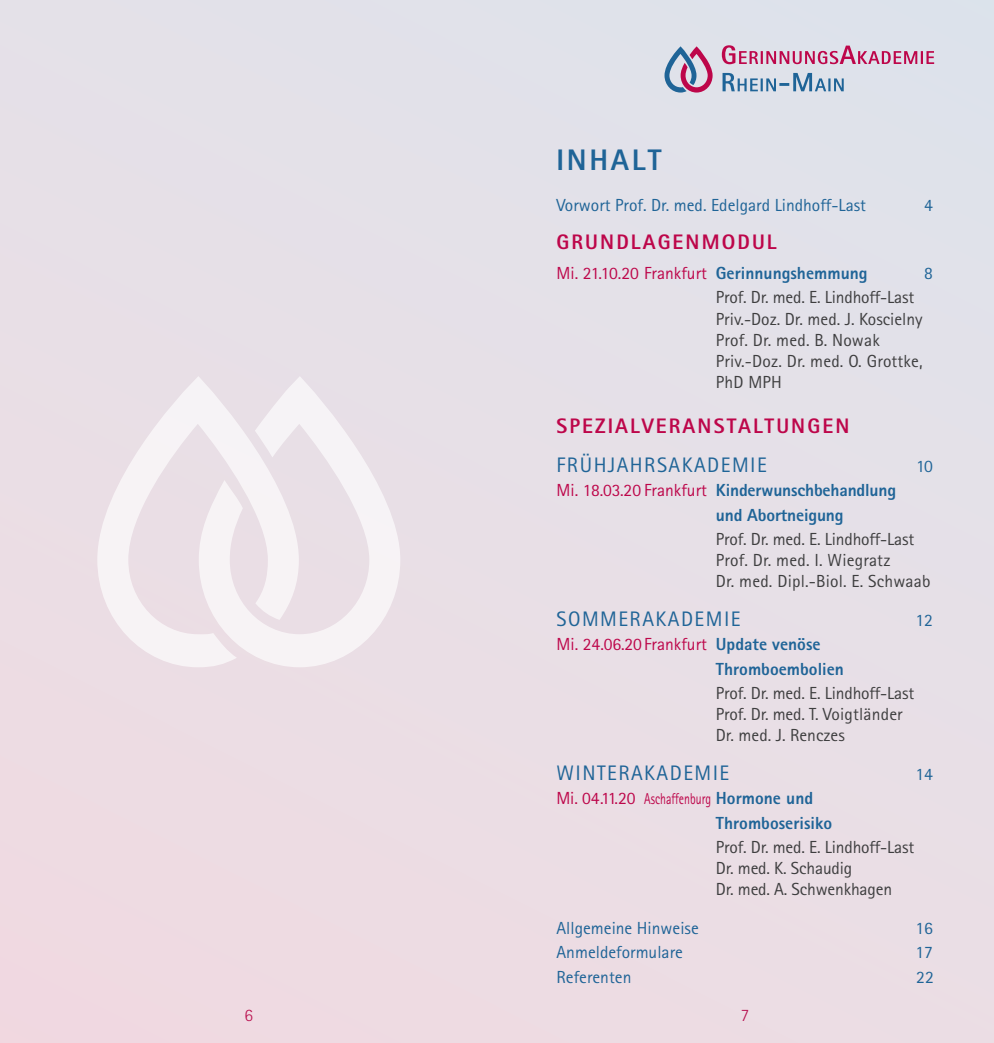
<style>
.page{position:relative;width:994px;height:1043px;background:#fff}
.page>*{position:absolute;margin:0;border:0;box-sizing:border-box;transform-origin:0 0}
.t1{font:800 29.75px "Agfa Rotis Sans Serif";letter-spacing:.09em;color:#1f6497}
.t2{font:21px "Agfa Rotis Sans Serif";letter-spacing:.07em;color:#1f6497}
.t3{font:800 21px "Agfa Rotis Sans Serif";letter-spacing:.1em;color:#bd064a}
.t4{font:17.5px "Agfa Rotis Sans Serif";letter-spacing:-.01em;color:#3e3e3f}
.t5{font:17.5px "Agfa Rotis Sans Serif";letter-spacing:.01em;color:#3e3e3f}
.t6{font:17.5px "Agfa Rotis Sans Serif";color:#1f6497}
.t7{font:800 17.5px/24.5px "Agfa Rotis Sans Serif";letter-spacing:-.01em;color:#1f6497}
.t8{font:17.5px "Agfa Rotis Sans Serif";color:#bd064a}
.t9{font:300 17.5px "Agfa Rotis Sans Serif";color:#bd064a}
.t10{font:15.75px "Agfa Rotis Sans Serif";color:#bd064a;scale:.75 1}
.s1{font-weight:800;color:#1f6497}
.s2{font-weight:400;color:#bd064a}
.s3{font-size:17.5px}
.s4{font-weight:800;font-size:17.5px;color:#1f6497}
</style>
<div class="page">
<div style="left:0;top:0;width:993px;height:1043px;background:#e7dfe7"></div>
<svg style="left:722px;top:73px;width:121px;height:18px"></svg>
<svg style="left:721px;top:45px;width:213px;height:19px"></svg>
<svg style="left:664px;top:46px;width:48px;height:47px"></svg>
<svg style="left:97px;top:376px;width:102px;height:291px"></svg>
<svg style="left:199px;top:377px;width:201px;height:290px"></svg>
<p class="t1" style="left:556px;top:141px;width:106px">INHALT</p>
<p class="t6" style="left:556px;top:194px;width:311px">Vorwort Prof. Dr. med. Edelgard Lindhoff-Last</p>
<p class="t6" style="left:924px;top:194px;width:10px">4</p>
<p class="t3" style="left:556px;top:229px;width:221px">GRUNDLAGENMODUL</p>
<p class="t8" style="left:556px;top:263px;width:312px">Mi. 21.10.20 Frankfurt <span class="s1">Gerinnungshemmung</span></p>
<p class="t6" style="left:924px;top:263px;width:10px">8</p>
<p class="t4" style="left:715px;top:287px;width:200px">Prof. Dr. med. E. Lindhoff-Last</p>
<p class="t4" style="left:715px;top:308px;width:208px">Priv.-Doz. Dr. med. J. Koscielny</p>
<p class="t5" style="left:715px;top:329px;width:165px">Prof. Dr. med. B. Nowak</p>
<p class="t5" style="left:715px;top:350px;width:208px">Priv.-Doz. Dr. med. O. Grottke,</p>
<p class="t4" style="left:715px;top:371px;width:67px">PhD MPH</p>
<p class="t3" style="left:556px;top:412px;width:294px">SPEZIALVERANSTALTUNGEN</p>
<p class="t2" style="left:556px;top:452px;width:212px">FRÜHJAHRSAKADEMIE</p>
<p class="t6" style="left:916px;top:455px;width:18px">10</p>
<p class="t7" style="left:715px;top:477px;width:182px;text-indent:-159px"><span class="s2">Mi. 18.03.20 Frankfurt</span> Kinderwunschbehandlung und Abortneigung</p>
<p class="t4" style="left:715px;top:529px;width:200px">Prof. Dr. med. E. Lindhoff-Last</p>
<p class="t5" style="left:715px;top:550px;width:176px">Prof. Dr. med. I. Wiegratz</p>
<p class="t5" style="left:715px;top:571px;width:216px">Dr. med. Dipl.-Biol. E. Schwaab</p>
<p class="t2" style="left:556px;top:606px;width:186px">SOMMERAKADEMIE</p>
<p class="t6" style="left:915px;top:609px;width:19px">12</p>
<p class="t8" style="left:556px;top:634px;width:265px">Mi. 24.06.20Frankfurt <span class="s1">Update venöse</span></p>
<p class="t7" style="left:715px;top:656px;width:130px">Thromboembolien</p>
<p class="t4" style="left:715px;top:683px;width:200px">Prof. Dr. med. E. Lindhoff-Last</p>
<p class="t5" style="left:715px;top:704px;width:188px">Prof. Dr. med. T. Voigtländer</p>
<p class="t4" style="left:715px;top:725px;width:130px">Dr. med. J. Renczes</p>
<p class="t2" style="left:556px;top:760px;width:174px">WINTERAKADEMIE</p>
<p class="t6" style="left:915px;top:763px;width:19px">14</p>
<p class="t10" style="left:556px;top:789px;width:343px"><span class="s3">Mi. 04.11.20</span> Aschaffenburg <span class="s4">Hormone und</span></p>
<p class="t7" style="left:715px;top:810px;width:118px">Thromboserisiko</p>
<p class="t4" style="left:715px;top:837px;width:200px">Prof. Dr. med. E. Lindhoff-Last</p>
<p class="t4" style="left:715px;top:858px;width:138px">Dr. med. K. Schaudig</p>
<p class="t4" style="left:715px;top:879px;width:178px">Dr. med. A. Schwenkhagen</p>
<p class="t6" style="left:556px;top:917px;width:144px">Allgemeine Hinweise</p>
<p class="t6" style="left:915px;top:917px;width:19px">16</p>
<p class="t6" style="left:556px;top:942px;width:128px">Anmeldeformulare</p>
<p class="t6" style="left:915px;top:942px;width:19px">17</p>
<p class="t6" style="left:556px;top:966px;width:76px">Referenten</p>
<p class="t6" style="left:916px;top:966px;width:19px">22</p>
<p class="t9" style="left:244px;top:1005px;width:10px">6</p>
<p class="t9" style="left:741px;top:1005px;width:10px">7</p>
</div>
